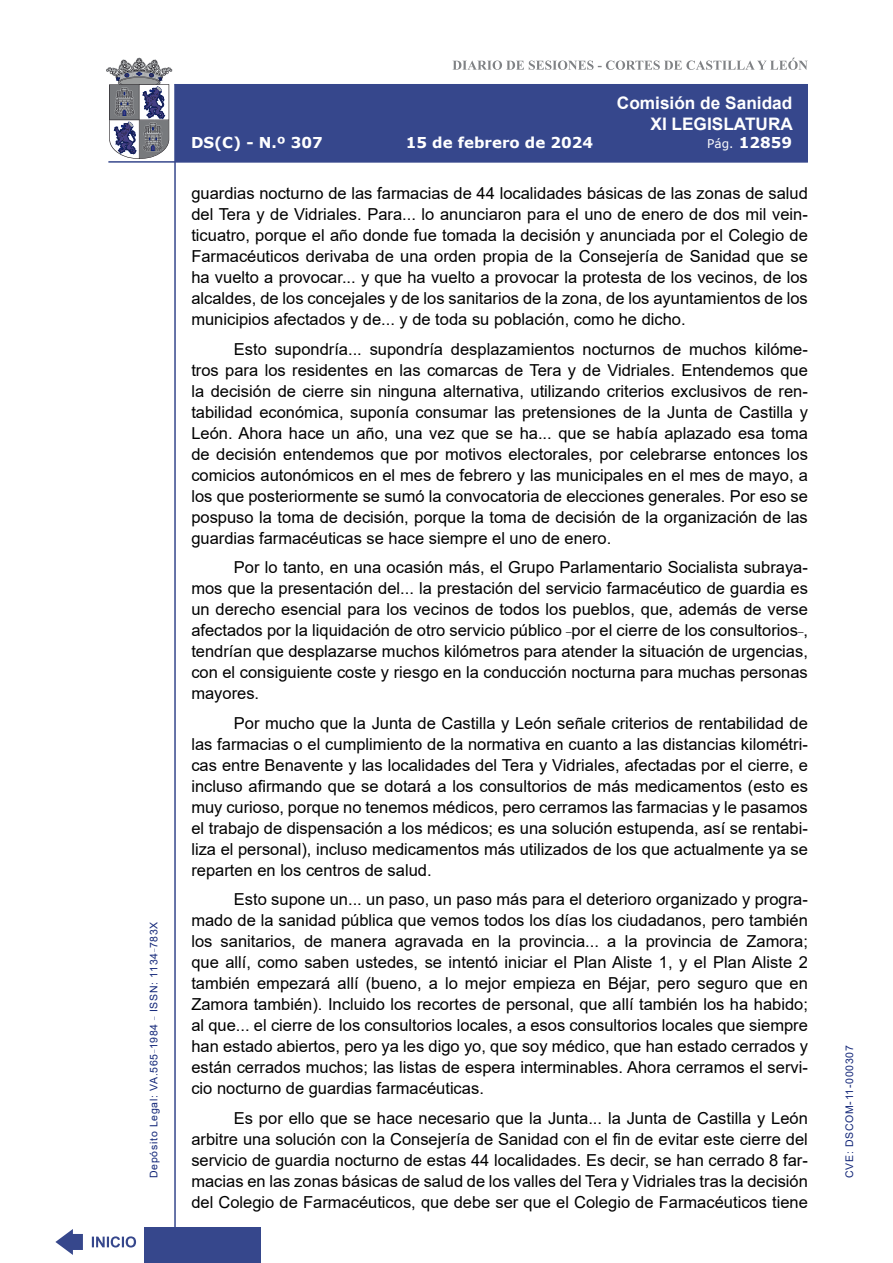
<style>
.page{position:relative;width:893px;height:1263px;background:#fff}
.page>*{position:absolute;margin:0;border:0;box-sizing:border-box;transform-origin:0 0}
.t1{font:700 17.25px/20.7px "Arial";color:#fff;text-align:right}
.t2{font:16.5px/21px "Arial";color:#000;text-align:justify}
.t3{font:700 15px "Verdana";color:#fff}
.t4{font:10.5px "Arial";letter-spacing:.065em;color:#122678}
.s1{font-weight:400;font-size:12px}
</style>
<div class="page">
<svg style="left:452px;top:58px;width:356px;height:12px"></svg>
<hr style="left:174px;top:84px;width:2px;height:1179px;background:#36478c">
<div style="left:144px;top:1227px;width:117px;height:36px;background:#36478c"></div>
<div style="left:175px;top:84px;width:633px;height:78px;background:#36478c"></div>
<hr style="left:108px;top:161px;width:700px;height:2px;background:#36478c">
<svg style="left:92px;top:1236px;width:44px;height:11px"></svg>
<svg style="left:55px;top:1229px;width:28px;height:26px"></svg>
<svg style="left:106px;top:58px;width:66px;height:101px"></svg>
<p class="t4" style="left:146px;top:1178px;width:258px;rotate:-90deg">Depósito Legal: VA.565<sup>_</sup>1984 <sup>_</sup> ISSN: 1134<sup>_</sup>783X</p>
<p class="t1" style="left:617px;top:93px;width:178px">Comisión de Sanidad<br>XI LEGISLATURA</p>
<p class="t3" style="left:191px;top:132px;width:133px">DS(C) - N.º 307</p>
<p class="t3" style="left:406px;top:132px;width:189px">15 de febrero de 2024</p>
<p class="t3" style="left:707px;top:132px;width:86px"><span class="s1">Pág.</span> 12859</p>
<p class="t2" style="left:191px;top:183px;width:618px">guardias nocturno de las farmacias de 44 localidades básicas de las zonas de salud del Tera y de Vidriales. Para... lo anunciaron para el uno de enero de dos mil vein&shy;ticuatro, porque el año donde fue tomada la decisión y anunciada por el Colegio de Farmacéuticos derivaba de una orden propia de la Consejería de Sanidad que se ha vuelto a provocar... y que ha vuelto a provocar la protesta de los vecinos, de los alcaldes, de los concejales y de los sanitarios de la zona, de los ayuntamientos de los municipios afectados y de... y de toda su población, como he dicho.</p>
<p class="t2" style="left:191px;top:338px;width:618px;text-indent:43px">Esto supondría... supondría desplazamientos nocturnos de muchos kilóme&shy;tros para los residentes en las comarcas de Tera y de Vidriales. Entendemos que la decisión de cierre sin ninguna alternativa, utilizando criterios exclusivos de ren&shy;tabilidad económica, suponía consumar las pretensiones de la Junta de Castilla y León. Ahora hace un año, una vez que se ha... que se había aplazado esa toma de decisión entendemos que por motivos electorales, por celebrarse entonces los comicios autonómicos en el mes de febrero y las municipales en el mes de mayo, a los que posteriormente se sumó la convocatoria de elecciones generales. Por eso se pospuso la toma de decisión, porque la toma de decisión de la organización de las guardias farmacéuticas se hace siempre el uno de enero.</p>
<p class="t2" style="left:191px;top:557px;width:618px;text-indent:43px">Por lo tanto, en una ocasión más, el Grupo Parlamentario Socialista subraya&shy;mos que la presentación del... la prestación del servicio farmacéutico de guardia es un derecho esencial para los vecinos de todos los pueblos, que, además de verse afectados por la liquidación de otro servicio público <sup>_</sup>por el cierre de los consultorios<sup>_</sup>, tendrían que desplazarse muchos kilómetros para atender la situación de urgencias, con el consiguiente coste y riesgo en la conducción nocturna para muchas personas mayores.</p>
<p class="t2" style="left:191px;top:712px;width:618px;text-indent:43px">Por mucho que la Junta de Castilla y León señale criterios de rentabilidad de las farmacias o el cumplimiento de la normativa en cuanto a las distancias kilométri&shy;cas entre Benavente y las localidades del Tera y Vidriales, afectadas por el cierre, e incluso afirmando que se dotará a los consultorios de más medicamentos (esto es muy curioso, porque no tenemos médicos, pero cerramos las farmacias y le pasamos el trabajo de dispensación a los médicos; es una solución estupenda, así se rentabi&shy;liza el personal), incluso medicamentos más utilizados de los que actualmente ya se reparten en los centros de salud.</p>
<p class="t2" style="left:191px;top:889px;width:618px;text-indent:43px">Esto supone un... un paso, un paso más para el deterioro organizado y progra&shy;mado de la sanidad pública que vemos todos los días los ciudadanos, pero también los sanitarios, de manera agravada en la provincia... a la provincia de Zamora; que allí, como saben ustedes, se intentó iniciar el Plan Aliste 1, y el Plan Aliste 2 también empezará allí (bueno, a lo mejor empieza en Béjar, pero seguro que en Zamora también). Incluido los recortes de personal, que allí también los ha habido; al que... el cierre de los consultorios locales, a esos consultorios locales que siempre han estado abiertos, pero ya les digo yo, que soy médico, que han estado cerrados y están cerrados muchos; las listas de espera interminables. Ahora cerramos el servi&shy;cio nocturno de guardias farmacéuticas.</p>
<p class="t2" style="left:191px;top:1107px;width:618px;text-indent:43px">Es por ello que se hace necesario que la Junta... la Junta de Castilla y León arbitre una solución con la Consejería de Sanidad con el fin de evitar este cierre del servicio de guardia nocturno de estas 44 localidades. Es decir, se han cerrado 8 far&shy;macias en las zonas básicas de salud de los valles del Tera y Vidriales tras la decisión del Colegio de Farmacéuticos, que debe ser que el Colegio de Farmacéuticos tiene</p>
<p class="t4" style="left:842px;top:1178px;width:134px;rotate:-90deg">CVE: DSCOM-11-000307</p>
</div>
